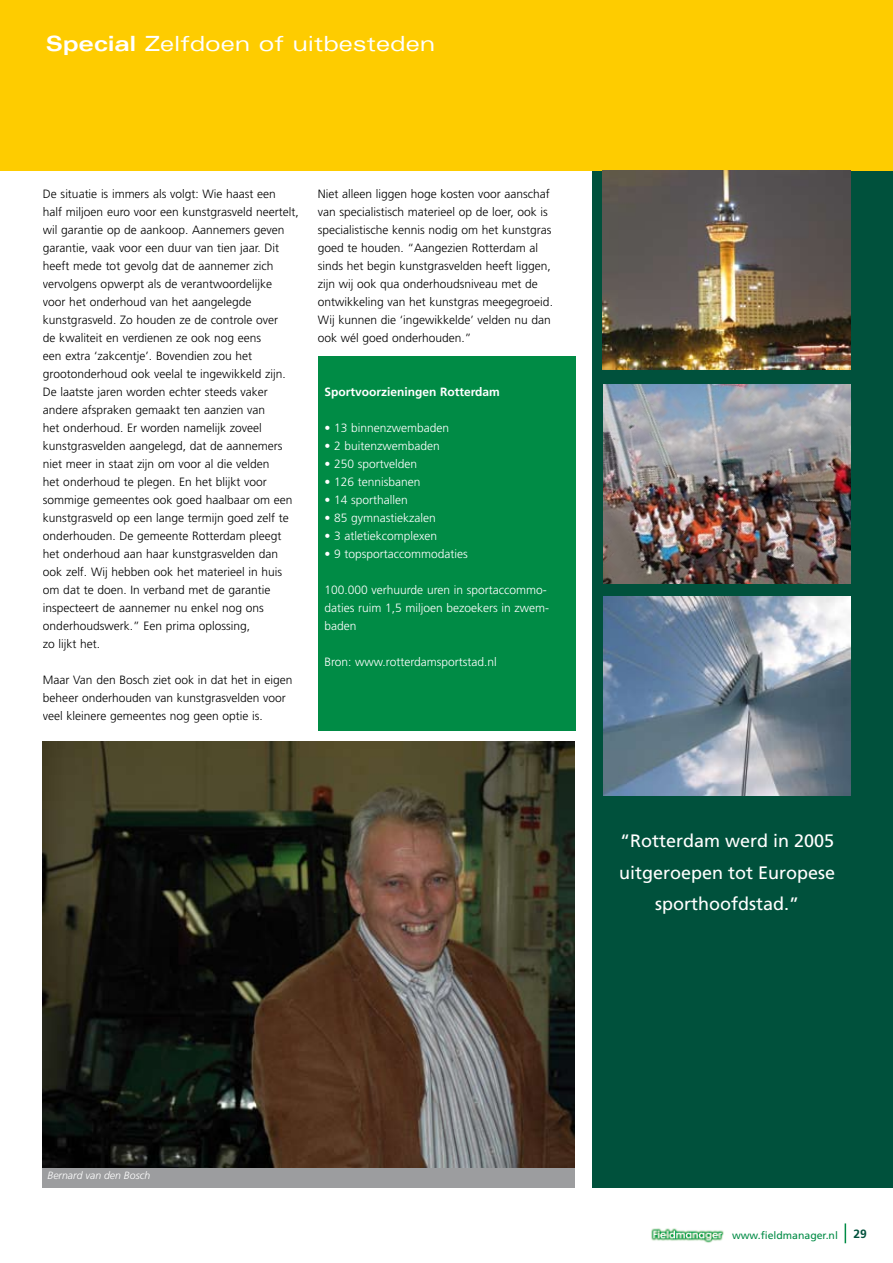
<style>
.page{position:relative;width:893px;height:1263px;background:#fff}
.page>*{position:absolute;margin:0;border:0;box-sizing:border-box;transform-origin:0 0}
.t1{font:expanded 21px "Univers";color:#fff}
.t2{font:18px/31.5px "Frutiger";color:#fff;text-align:center}
.t3{font:300 12px/18px "Frutiger";color:#000}
.t4{font:300 12px/18px "Frutiger";color:#fff}
.t5{font:700 12px "Frutiger";color:#fff}
.t6{font:700 12px "Frutiger";color:#00513c}
.t7{font:10.5px "Frutiger";color:#008b45}
.t8{font:italic 300 10.5px "Frutiger";color:#fff}
.s1{font-weight:700}
</style>
<div class="page">
<svg style="left:845px;top:1223px;width:1px;height:20px"></svg>
<img style="left:651px;top:1228px;width:73px;height:15px">
<div style="left:0;top:0;width:893px;height:171px;background:#fecc00"></div>
<div style="left:42px;top:1164px;width:532px;height:23px;background:#9c9d9f"></div>
<div style="left:593px;top:171px;width:300px;height:1016px;background:#00513c"></div>
<img style="left:603px;top:171px;width:247px;height:199px">
<img style="left:603px;top:385px;width:247px;height:199px">
<img style="left:603px;top:596px;width:247px;height:199px">
<img style="left:42px;top:742px;width:532px;height:425px">
<div style="left:318px;top:356px;width:257px;height:375px;background:#008b45"></div>
<h1 class="t1" style="left:46px;top:31px;width:391px"><span class="s1">Special</span> Zelfdoen of uitbesteden</h1>
<p class="t3" style="left:43px;top:185px;width:257px">De situatie is immers als volgt: Wie haast een<br>half miljoen euro voor een kunstgrasveld neertelt, wil garantie op de aankoop. Aannemers geven garantie, vaak voor een duur van tien jaar. Dit heeft mede tot gevolg dat de aannemer zich vervolgens opwerpt als de verantwoordelijke<br>voor het onderhoud van het aangelegde kunstgrasveld. Zo houden ze de controle over<br>de kwaliteit en verdienen ze ook nog eens<br>een extra ‘zakcentje’. Bovendien zou het grootonderhoud ook veelal te ingewikkeld zijn.<br>De laatste jaren worden echter steeds vaker andere afspraken gemaakt ten aanzien van<br>het onderhoud. Er worden namelijk zoveel kunstgrasvelden aangelegd, dat de aannemers niet meer in staat zijn om voor al die velden<br>het onderhoud te plegen. En het blijkt voor sommige gemeentes ook goed haalbaar om een kunstgrasveld op een lange termijn goed zelf te onderhouden. De gemeente Rotterdam pleegt het onderhoud aan haar kunstgrasvelden dan ook zelf. Wij hebben ook het materieel in huis om dat te doen. In verband met de garantie inspecteert de aannemer nu enkel nog ons onderhoudswerk.” Een prima oplossing,<br>zo lijkt het.</p>
<p class="t3" style="left:43px;top:671px;width:251px">Maar Van den Bosch ziet ook in dat het in eigen beheer onderhouden van kunstgrasvelden voor veel kleinere gemeentes nog geen optie is.</p>
<p class="t3" style="left:318px;top:185px;width:237px">Niet alleen liggen hoge kosten voor aanschaf van specialistisch materieel op de loer, ook is specialistische kennis nodig om het kunstgras goed te houden. “Aangezien Rotterdam al sinds het begin kunstgrasvelden heeft liggen, zijn wij ook qua onderhoudsniveau met de ontwikkeling van het kunstgras meegegroeid.<br>Wij kunnen die ‘ingewikkelde’ velden nu dan ook wél goed onderhouden.”</p>
<p class="t5" style="left:324px;top:385px;width:177px">Sportvoorzieningen Rotterdam</p>
<p class="t4" style="left:324px;top:419px;width:126px">• 13 binnenzwembaden</p>
<p class="t4" style="left:324px;top:437px;width:117px">• 2 buitenzwembaden</p>
<p class="t4" style="left:324px;top:455px;width:94px">• 250 sportvelden</p>
<p class="t4" style="left:324px;top:473px;width:98px">• 126 tennisbanen</p>
<p class="t4" style="left:324px;top:491px;width:85px">• 14 sporthallen</p>
<p class="t4" style="left:324px;top:509px;width:113px">• 85 gymnastiekzalen</p>
<p class="t4" style="left:324px;top:527px;width:114px">• 3 atletiekcomplexen</p>
<p class="t4" style="left:324px;top:545px;width:145px">• 9 topsportaccommodaties</p>
<p class="t4" style="left:324px;top:581px;width:226px">100.000 verhuurde uren in sportaccommo&shy;daties ruim 1,5 miljoen bezoekers in zwem&shy;baden</p>
<p class="t4" style="left:324px;top:653px;width:174px">Bron: www.rotterdamsportstad.nl</p>
<h2 class="t2" style="left:619px;top:825px;width:218px">“Rotterdam werd in 2005 uitgeroepen tot Europese sporthoofdstad.”</h2>
<p class="t8" style="left:48px;top:1170px;width:104px">Bernard van den Bosch</p>
<p class="t7" style="left:732px;top:1229px;width:107px">www.fieldmanager.nl</p>
<p class="t6" style="left:853px;top:1227px;width:15px">29</p>
</div>
